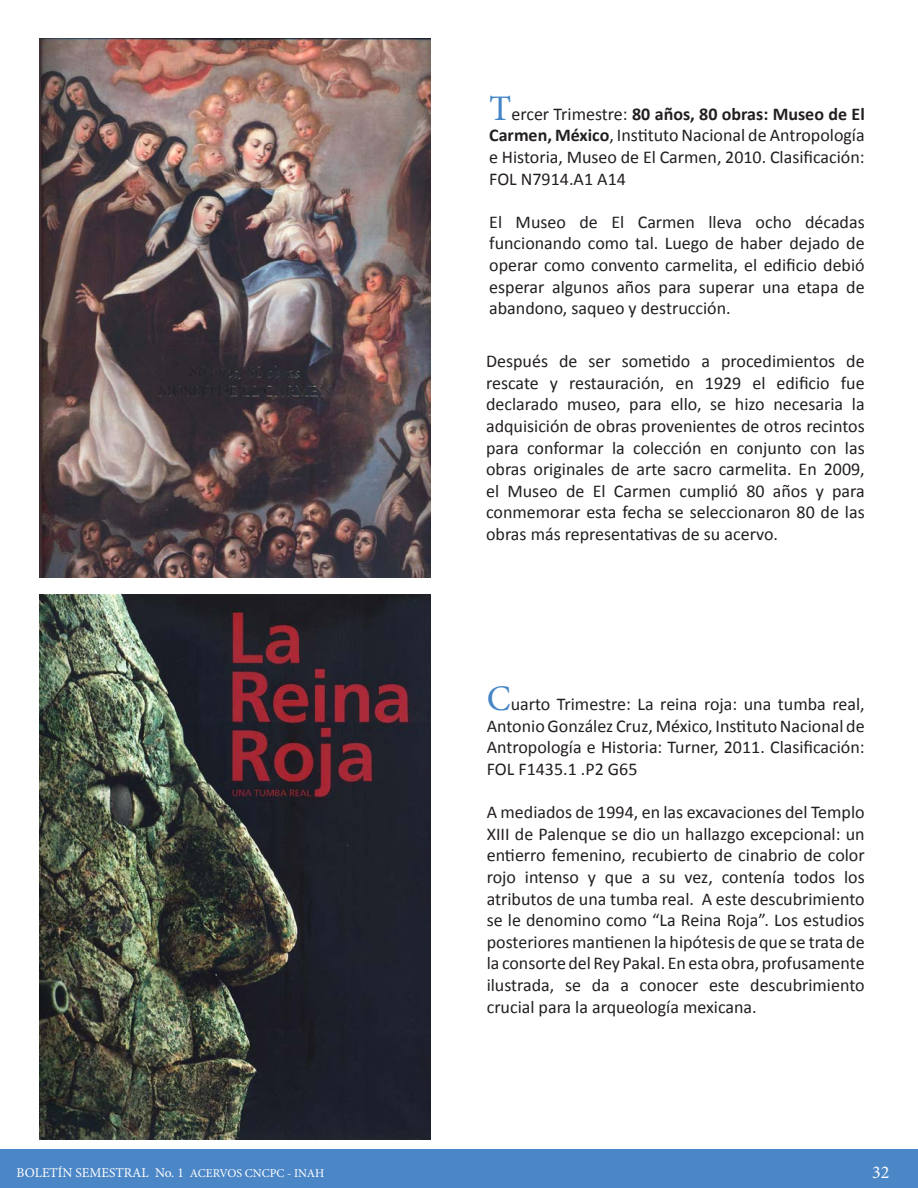
<style>
.page{position:relative;width:918px;height:1188px;background:#fff}
.page>*{position:absolute;margin:0;border:0;box-sizing:border-box;transform-origin:0 0}
.t1{font:18px/21.6px "Calibri";color:#231f20;text-align:justify}
.t2{font:18px "Minion Pro";color:#fff}
.t3{font:13.5px "Minion Pro Regular 2";color:#fff}
.s1{font-family:"Minion Pro";font-size:36px;color:#4485c6}
.s2{font-weight:700}
.s3{font-family:"Calibri Bold 2"}
.s4{font-family:"Calibri 2"}
.s5{font-size:12px}
</style>
<div class="page">
<div style="left:0;top:1149px;width:918px;height:39px;background:#4b86c6"></div>
<img style="left:39px;top:39px;width:392px;height:539px">
<img style="left:40px;top:594px;width:390px;height:546px">
<p class="t1" style="left:489px;top:103px;width:377px"><span class="s1">T</span>ercer Trimestre: <span class="s2">80 años, 80 obras: Museo de El </span><span class="s3">Carmen, México</span>, Instituto Nacional de Antropología e Historia, Museo de El Carmen, 2010. Clasificación:<br>FOL N7914.A1 A14</p>
<p class="t1" style="left:489px;top:211px;width:377px"><span class="s4">El Museo de El Carmen lleva ocho décadas </span>funcionando como tal. Luego de haber dejado de operar como convento carmelita, el edificio debió <span class="s4">esperar algunos años para superar una etapa de </span>abandono, saqueo y destrucción.</p>
<p class="t1" style="left:486px;top:350px;width:380px">Después de ser sometido a procedimientos de rescate y restauración, en 1929 el edificio fue declarado museo, para ello, se hizo necesaria la adquisición de obras provenientes de otros recintos para conformar la colección en conjunto con las obras originales de arte sacro carmelita. En 2009, el Museo de El Carmen cumplió 80 años y para conmemorar esta fecha se seleccionaron 80 de las obras más representativas de su acervo.</p>
<p class="t1" style="left:487px;top:693px;width:379px"><span class="s1">C</span>uarto Trimestre: La reina roja: una tumba real, Antonio González Cruz, México, Instituto Nacional de Antropología e Historia: Turner, 2011. Clasificación:<br>FOL F1435.1 .P2 G65</p>
<p class="t1" style="left:487px;top:801px;width:379px">A mediados de 1994, en las excavaciones del Templo XIII de Palenque se dio un hallazgo excepcional: un entierro femenino, recubierto de cinabrio de color rojo intenso y que a su vez, contenía todos los <span class="s4">atributos de una tumba real. A este descubrimiento </span>se le denomino como “La Reina Roja”. Los estudios posteriores mantienen la hipótesis de que se trata de <span class="s4">la consorte del Rey Pakal. En esta obra, profusamente ilustrada, se da a conocer este descubrimiento </span>crucial para la arqueología mexicana.</p>
<p class="t3" style="left:17px;top:1164px;width:309px">BOLETÍN SEMESTRAL No. 1 <span class="s5">ACERVOS CNCPC - INAH</span></p>
<p class="t2" style="left:872px;top:1160px;width:19px">32</p>
</div>
